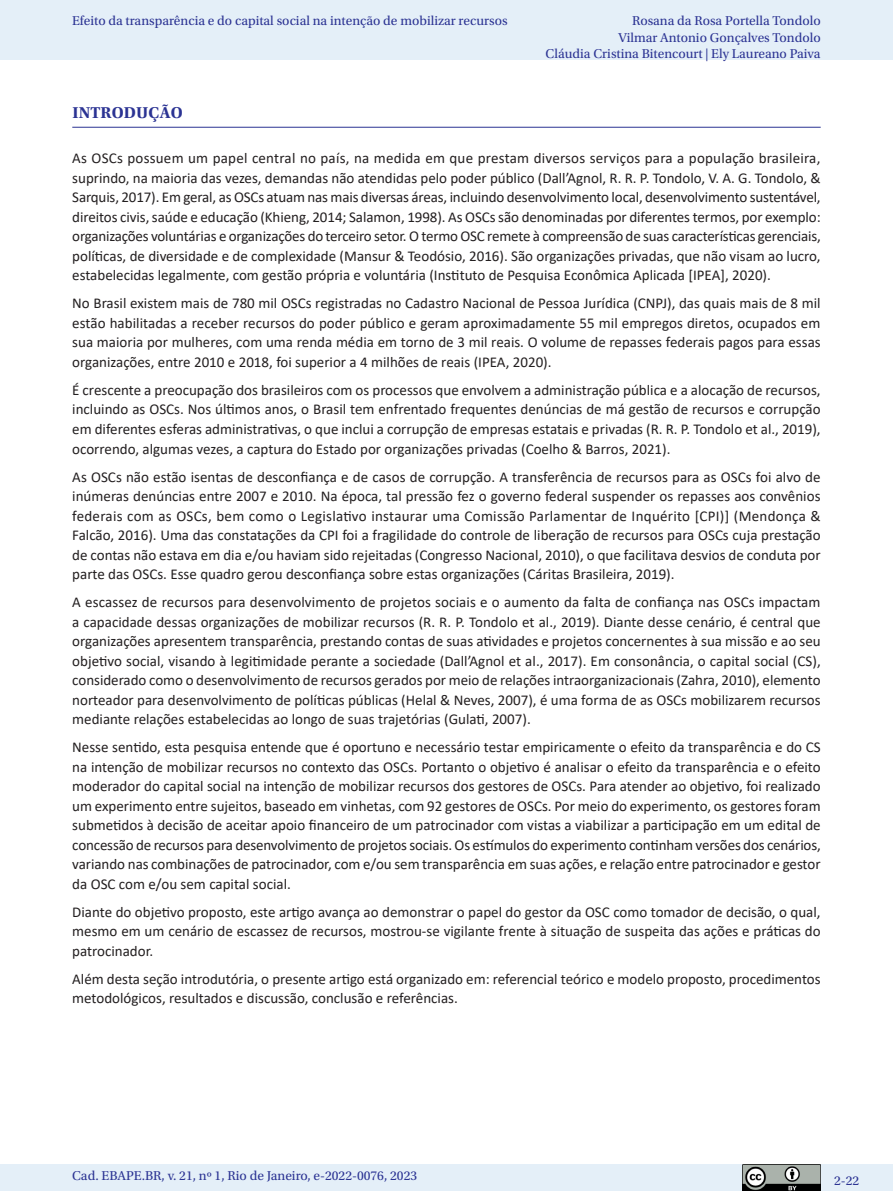
<style>
.page{position:relative;width:893px;height:1191px;background:#fff}
.page>*{position:absolute;margin:0;border:0;box-sizing:border-box;transform-origin:0 0}
._07_1_sub_1{font:700 16.5px "Utopia Std";letter-spacing:.01em;color:#2b3393}
._06_0_texto{font:15px/19.5px "Calibri";color:#231f20;text-align:justify}
.t1{font:13.5px/16.5px "Utopia Std";color:#2b3393;text-align:right}
</style>
<div class="page">
<div style="left:0;top:0;width:893px;height:60px;background:#e4eff8"></div>
<div style="left:0;top:1164px;width:893px;height:27px;background:#e4eff8"></div>
<img style="left:743px;top:1164px;width:78px;height:27px">
<hr style="left:72px;top:127px;width:749px;height:1px;background:#2b3393">
<p class="t1" style="left:72px;top:13px;width:437px">Efeito da transparência e do capital social na intenção de mobilizar recursos</p>
<p class="t1" style="left:546px;top:13px;width:277px">Rosana da Rosa Portella Tondolo<br>Vilmar Antonio Gonçalves Tondolo<br>Cláudia Cristina Bitencourt | Ely Laureano Paiva</p>
<p class="_07_1_sub_1" style="left:72px;top:103px;width:112px">INTRODUÇÃO</p>
<p class="_06_0_texto" style="left:72px;top:148px;width:750px">As OSCs possuem um papel central no país, na medida em que prestam diversos serviços para a população brasileira, suprindo, na maioria das vezes, demandas não atendidas pelo poder público (Dall’Agnol, R. R. P. Tondolo, V. A. G. Tondolo, &amp; Sarquis, 2017). Em geral, as OSCs atuam nas mais diversas áreas, incluindo desenvolvimento local, desenvolvimento sustentável, direitos civis, saúde e educação (Khieng, 2014; Salamon, 1998). As OSCs são denominadas por diferentes termos, por exemplo: organizações voluntárias e organizações do terceiro setor. O termo OSC remete à compreensão de suas características gerenciais, políticas, de diversidade e de complexidade (Mansur &amp; Teodósio, 2016). São organizações privadas, que não visam ao lucro, estabelecidas legalmente, com gestão própria e voluntária (Instituto de Pesquisa Econômica Aplicada [IPEA], 2020).</p>
<p class="_06_0_texto" style="left:72px;top:293px;width:750px">No Brasil existem mais de 780 mil OSCs registradas no Cadastro Nacional de Pessoa Jurídica (CNPJ), das quais mais de 8 mil estão habilitadas a receber recursos do poder público e geram aproximadamente 55 mil empregos diretos, ocupados em sua maioria por mulheres, com uma renda média em torno de 3 mil reais. O volume de repasses federais pagos para essas organizações, entre 2010 e 2018, foi superior a 4 milhões de reais (IPEA, 2020).</p>
<p class="_06_0_texto" style="left:72px;top:380px;width:750px">É crescente a preocupação dos brasileiros com os processos que envolvem a administração pública e a alocação de recursos, incluindo as OSCs. Nos últimos anos, o Brasil tem enfrentado frequentes denúncias de má gestão de recursos e corrupção em diferentes esferas administrativas, o que inclui a corrupção de empresas estatais e privadas (R. R. P. Tondolo et al., 2019), ocorrendo, algumas vezes, a captura do Estado por organizações privadas (Coelho &amp; Barros, 2021).</p>
<p class="_06_0_texto" style="left:72px;top:466px;width:750px">As OSCs não estão isentas de desconfiança e de casos de corrupção. A transferência de recursos para as OSCs foi alvo de inúmeras denúncias entre 2007 e 2010. Na época, tal pressão fez o governo federal suspender os repasses aos convênios federais com as OSCs, bem como o Legislativo instaurar uma Comissão Parlamentar de Inquérito [CPI)] (Mendonça &amp; Falcão, 2016). Uma das constatações da CPI foi a fragilidade do controle de liberação de recursos para OSCs cuja prestação de contas não estava em dia e/ou haviam sido rejeitadas (Congresso Nacional, 2010), o que facilitava desvios de conduta por parte das OSCs. Esse quadro gerou desconfiança sobre estas organizações (Cáritas Brasileira, 2019).</p>
<p class="_06_0_texto" style="left:72px;top:592px;width:750px">A escassez de recursos para desenvolvimento de projetos sociais e o aumento da falta de confiança nas OSCs impactam a capacidade dessas organizações de mobilizar recursos (R. R. P. Tondolo et al., 2019). Diante desse cenário, é central que organizações apresentem transparência, prestando contas de suas atividades e projetos concernentes à sua missão e ao seu objetivo social, visando à legitimidade perante a sociedade (Dall’Agnol et al., 2017). Em consonância, o capital social (CS), considerado como o desenvolvimento de recursos gerados por meio de relações intraorganizacionais (Zahra, 2010), elemento norteador para desenvolvimento de políticas públicas (Helal &amp; Neves, 2007), é uma forma de as OSCs mobilizarem recursos mediante relações estabelecidas ao longo de suas trajetórias (Gulati, 2007).</p>
<p class="_06_0_texto" style="left:72px;top:737px;width:750px">Nesse sentido, esta pesquisa entende que é oportuno e necessário testar empiricamente o efeito da transparência e do CS na intenção de mobilizar recursos no contexto das OSCs. Portanto o objetivo é analisar o efeito da transparência e o efeito moderador do capital social na intenção de mobilizar recursos dos gestores de OSCs. Para atender ao objetivo, foi realizado um experimento entre sujeitos, baseado em vinhetas, com 92 gestores de OSCs. Por meio do experimento, os gestores foram submetidos à decisão de aceitar apoio financeiro de um patrocinador com vistas a viabilizar a participação em um edital de concessão de recursos para desenvolvimento de projetos sociais. Os estímulos do experimento continham versões dos cenários, variando nas combinações de patrocinador, com e/ou sem transparência em suas ações, e relação entre patrocinador e gestor da OSC com e/ou sem capital social.</p>
<p class="_06_0_texto" style="left:72px;top:901px;width:750px">Diante do objetivo proposto, este artigo avança ao demonstrar o papel do gestor da OSC como tomador de decisão, o qual, mesmo em um cenário de escassez de recursos, mostrou-se vigilante frente à situação de suspeita das ações e práticas do patrocinador.</p>
<p class="_06_0_texto" style="left:72px;top:968px;width:750px">Além desta seção introdutória, o presente artigo está organizado em: referencial teórico e modelo proposto, procedimentos metodológicos, resultados e discussão, conclusão e referências.</p>
<p class="t1" style="left:72px;top:1167px;width:346px">Cad. EBAPE.BR, v. 21, nº 1, Rio de Janeiro, e-2022-0076, 2023</p>
<p class="t1" style="left:834px;top:1172px;width:27px">2-22</p>
</div>
